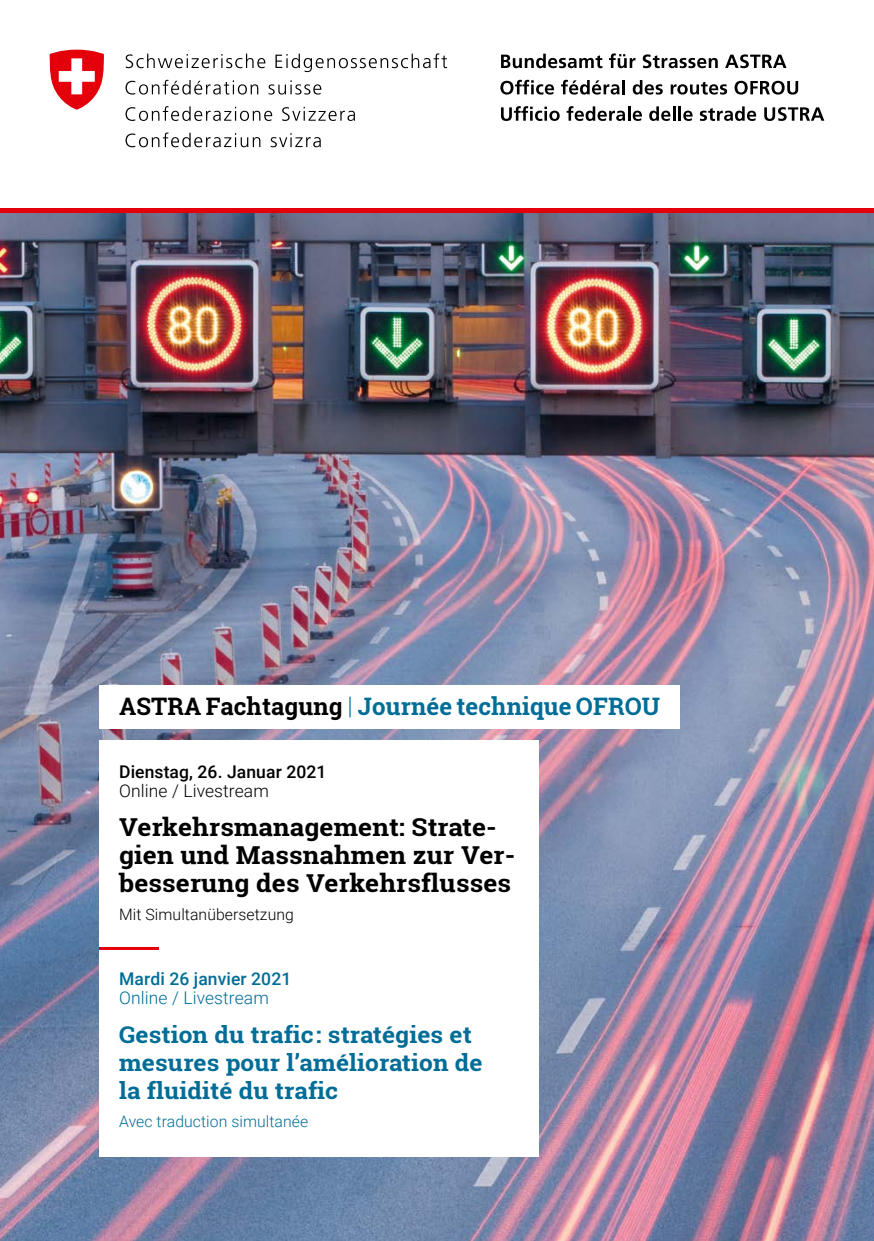
<style>
.page{position:relative;width:874px;height:1241px;background:#fff}
.page>*{position:absolute;margin:0;border:0;box-sizing:border-box;transform-origin:0 0}
.t1{font:700 24.68px "Roboto Slab";letter-spacing:.005em;color:#000;scale:1.06 1}
.t2{font:700 24.15px "Roboto Slab";letter-spacing:.005em;color:#006d97}
.t3{font:700 23.1px/28px "Roboto Slab";letter-spacing:.005em;color:#006d97;scale:1.06 1}
.t4{font:500 17.5px "Roboto";letter-spacing:.005em;color:#000}
.t5{font:500 17.5px "Roboto";letter-spacing:.005em;color:#006d97}
.t6{font:300 17.5px "Roboto";letter-spacing:.005em;color:#000}
.t7{font:300 17.5px "Roboto";letter-spacing:.005em;color:#006d97}
.t8{font:300 15.75px "Roboto";letter-spacing:.005em;color:#006d97}
.t9{font:300 15.75px "Roboto";letter-spacing:.005em;color:#000}
.s1{color:#000}
.s2{font-weight:300}
</style>
<div class="page">
<img style="left:0;top:213px;width:873px;height:1027px">
<div style="left:0;top:208px;width:873px;height:5px;background:#e3000b"></div>
<div style="left:99px;top:739px;width:440px;height:417px;background:#fff"></div>
<div style="left:99px;top:685px;width:580px;height:43px;background:#fff"></div>
<svg style="left:501px;top:54px;width:101px;height:14px"></svg>
<svg style="left:609px;top:53px;width:26px;height:15px"></svg>
<svg style="left:642px;top:54px;width:75px;height:14px"></svg>
<svg style="left:725px;top:54px;width:61px;height:14px"></svg>
<svg style="left:500px;top:80px;width:54px;height:15px"></svg>
<svg style="left:561px;top:80px;width:63px;height:15px"></svg>
<svg style="left:632px;top:80px;width:30px;height:15px"></svg>
<svg style="left:670px;top:82px;width:56px;height:13px"></svg>
<svg style="left:734px;top:81px;width:63px;height:14px"></svg>
<svg style="left:501px;top:106px;width:58px;height:15px"></svg>
<svg style="left:566px;top:106px;width:58px;height:15px"></svg>
<hr style="left:627px;top:106px;width:3px;height:15px;background:#000">
<svg style="left:632px;top:111px;width:9px;height:10px"></svg>
<svg style="left:649px;top:106px;width:21px;height:15px"></svg>
<hr style="left:672px;top:106px;width:3px;height:15px;background:#000">
<svg style="left:678px;top:106px;width:14px;height:15px"></svg>
<svg style="left:699px;top:106px;width:56px;height:15px"></svg>
<svg style="left:764px;top:107px;width:59px;height:14px"></svg>
<svg style="left:126px;top:54px;width:139px;height:14px"></svg>
<svg style="left:275px;top:53px;width:172px;height:19px"></svg>
<svg style="left:125px;top:80px;width:133px;height:15px"></svg>
<svg style="left:268px;top:80px;width:53px;height:15px"></svg>
<svg style="left:125px;top:106px;width:147px;height:15px"></svg>
<svg style="left:282px;top:107px;width:73px;height:14px"></svg>
<svg style="left:125px;top:132px;width:135px;height:15px"></svg>
<svg style="left:270px;top:133px;width:50px;height:14px"></svg>
<svg style="left:50px;top:50px;width:54px;height:60px"></svg>
<hr style="left:99px;top:946px;width:60px;height:3px;background:#e3000b">
<p class="t2" style="left:119px;top:689px;width:542px"><span class="s1">ASTRA Fachtagung</span> <span class="s2">|</span> Journée technique OFROU</p>
<p class="t4" style="left:119px;top:759px;width:209px">Dienstag, 26. Januar 2021</p>
<p class="t6" style="left:119px;top:778px;width:151px">Online / Livestream</p>
<p class="t1" style="left:119px;top:810px;width:357px">Verkehrsmanagement: Strate-</p>
<p class="t1" style="left:119px;top:838px;width:375px">gien und Massnahmen zur Ver-</p>
<p class="t1" style="left:119px;top:866px;width:371px">besserung des Verkehrsflusses</p>
<p class="t9" style="left:119px;top:903px;width:176px">Mit Simultanübersetzung</p>
<p class="t5" style="left:119px;top:966px;width:173px">Mardi 26 janvier 2021</p>
<p class="t7" style="left:119px;top:985px;width:151px">Online / Livestream</p>
<p class="t3" style="left:119px;top:1020px;width:344px">Gestion du trafic: stratégies et mesures pour ’l amélioration de la fluidité du trafic</p>
<p class="t8" style="left:119px;top:1110px;width:190px">Avec traduction simultanée</p>
</div>
